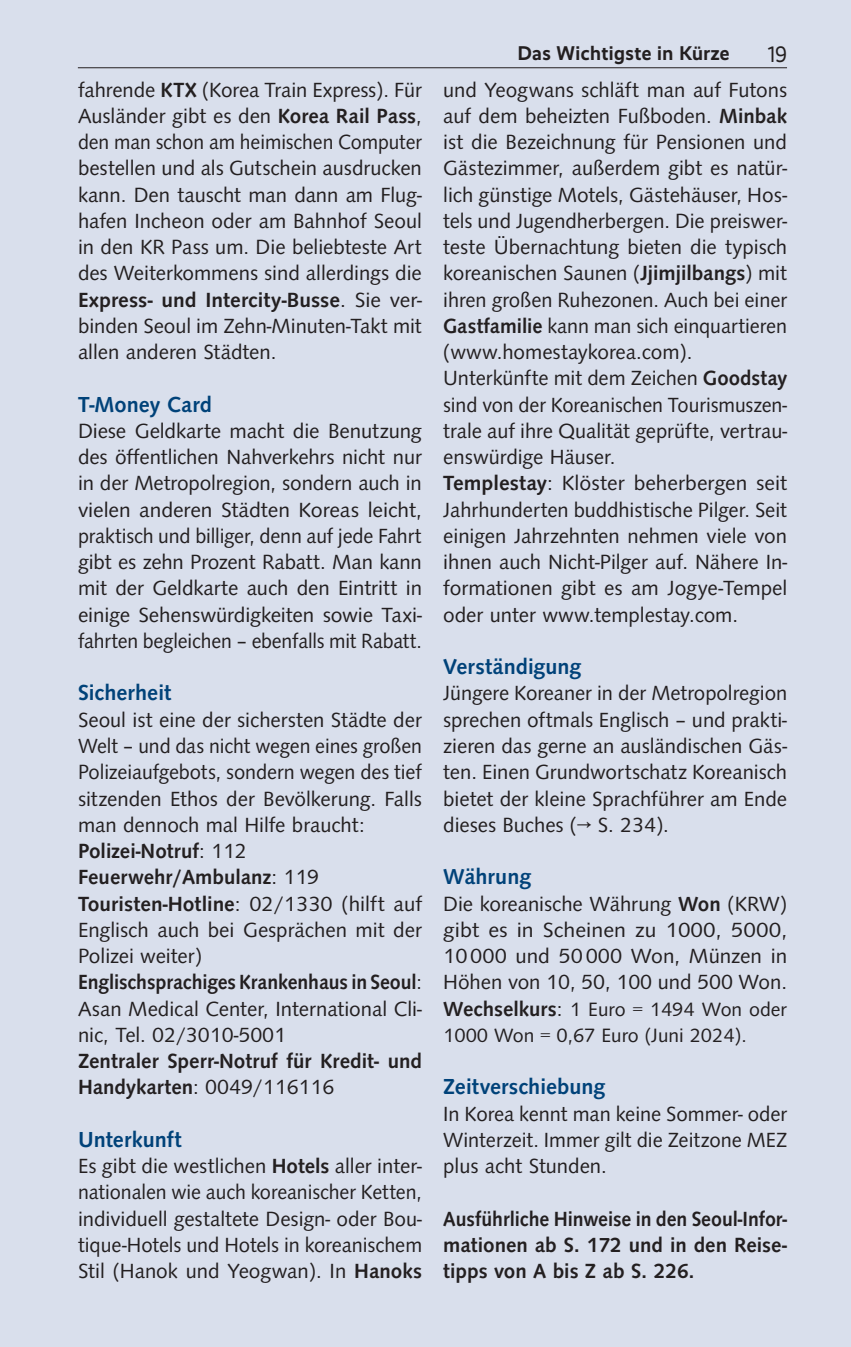
<style>
.page{position:relative;width:851px;height:1347px;background:#fff}
.page>*{position:absolute;margin:0;border:0;box-sizing:border-box;transform-origin:0 0}
.t1{font:500 22.5px "Syntax";letter-spacing:.005em;color:#004279}
.t2{font:22.5px "Realist";color:#231f20;scale:.95 1}
.t3{font:21.25px/26.2px "Syntax";color:#231f20;text-align:justify}
.t4{font:500 21.25px/26.2px "Syntax";color:#231f20;text-align:justify;scale:.95 1}
.t5{font:500 21.25px/26.2px "Syntax";color:#231f20}
.t6{font:20px/26.2px "Syntax";color:#231f20}
.t7{font:700 20px "Realist";letter-spacing:.025em;color:#231f20;scale:.95 1}
.s1{font-weight:500}
.s2{font-weight:400}
.s3{font-weight:500;font-size:21.25px}
.s4{font-size:21.25px}
</style>
<div class="page">
<div style="left:0;top:0;width:850px;height:1346px;background:#d9dfec"></div>
<hr style="left:78px;top:67px;width:708px;height:1px;background:#231f20">
<p class="t3" style="left:78px;top:75px;width:345px">fahrende <span class="s1">KTX</span> (Korea Train Express). Für Ausländer gibt es den <span class="s1">Korea Rail Pass</span>, den man schon am heimischen Computer bestellen und als Gutschein ausdrucken kann. Den tauscht man dann am Flug&shy;hafen Incheon oder am Bahnhof Seoul in den KR Pass um. Die beliebteste Art des Weiterkommens sind allerdings die <span class="s1">Express- und Intercity-Busse</span>. Sie ver&shy;binden Seoul im Zehn-Minuten-Takt mit allen anderen Städten.</p>
<p class="t1" style="left:78px;top:388px;width:135px">T-Money Card</p>
<p class="t3" style="left:78px;top:417px;width:345px">Diese Geldkarte macht die Benutzung des öffentlichen Nahverkehrs nicht nur in der Metropolregion, sondern auch in vielen anderen Städten Koreas leicht, praktisch und billiger, denn auf jede Fahrt gibt es zehn Prozent Rabatt. Man kann mit der Geldkarte auch den Eintritt in einige Sehenswürdigkeiten sowie Taxi&shy;fahrten begleichen – ebenfalls mit Rabatt.</p>
<p class="t1" style="left:78px;top:677px;width:95px">Sicherheit</p>
<p class="t3" style="left:78px;top:705px;width:345px;text-align:left">Seoul ist eine der sichersten Städte der Welt – und das nicht wegen eines großen Polizeiaufgebots, sondern wegen des tief sitzenden Ethos der Bevölkerung. Falls man dennoch mal Hilfe braucht:<br><span class="s1">Polizei-Notruf</span>: 112<br><span class="s1">Feuerwehr/Ambulanz</span>: 119<br><span class="s1">Touristen-Hotline</span>: 02/1330 (hilft auf Englisch auch bei Gesprächen mit der Polizei weiter)<br><span class="s1">Englischsprachiges Krankenhaus in Seoul</span>:<br>Asan Medical Center, International Cli&shy;nic, Tel. 02/3010-5001</p>
<p class="t5" style="left:78px;top:1046px;width:345px">Zentraler Sperr-Notruf für Kredit- und<br>Handykarten<span class="s2">: 0049/116116</span></p>
<p class="t1" style="left:78px;top:1123px;width:105px">Unterkunft</p>
<p class="t3" style="left:78px;top:1152px;width:345px">Es gibt die westlichen <span class="s1">Hotels</span> aller inter&shy;nationalen wie auch koreanischer Ketten, individuell gestaltete Design- oder Bou&shy;tique-Hotels und Hotels in koreanischem Stil (Hanok und Yeogwan). In <span class="s1">Hanoks</span></p>
<p class="t7" style="left:517px;top:42px;width:224px">Das Wichtigste in Kürze</p>
<p class="t2" style="left:767px;top:42px;width:22px">19</p>
<p class="t3" style="left:443px;top:75px;width:345px;text-align:left">und Yeogwans schläft man auf Futons auf dem beheizten Fußboden. <span class="s1">Minbak </span>ist die Bezeichnung für Pensionen und Gästezimmer, außerdem gibt es natür&shy;lich günstige Motels, Gästehäuser, Hos&shy;tels und Jugendherbergen. Die preiswer&shy;teste Übernachtung bieten die typisch koreanischen Saunen (<span class="s1">Jjimjilbangs</span>) mit ihren großen Ruhezonen. Auch bei einer <span class="s1">Gastfamilie</span> kann man sich einquartieren (www.homestaykorea.com).<br>Unterkünfte mit dem Zeichen <span class="s1">Goodstay </span>sind von der Koreanischen Tourismuszen&shy;trale auf ihre Qualität geprüfte, vertrau&shy;enswürdige Häuser.<br><span class="s1">Templestay</span>: Klöster beherbergen seit Jahrhunderten buddhistische Pilger. Seit einigen Jahrzehnten nehmen viele von ihnen auch Nicht-Pilger auf. Nähere In&shy;formationen gibt es am Jogye-Tempel oder unter www.templestay.com.</p>
<p class="t1" style="left:443px;top:650px;width:139px">Verständigung</p>
<p class="t3" style="left:443px;top:679px;width:345px">Jüngere Koreaner in der Metropolregion sprechen oftmals Englisch – und prakti&shy;zieren das gerne an ausländischen Gäs&shy;ten. Einen Grundwortschatz Koreanisch bietet der kleine Sprachführer am Ende dieses Buches (→ S. 234).</p>
<p class="t1" style="left:443px;top:860px;width:89px">Währung</p>
<p class="t3" style="left:443px;top:889px;width:345px">Die koreanische Währung <span class="s1">Won</span> (KRW) gibt es in Scheinen zu 1000, 5000, 10000 und 50000 Won, Münzen in Höhen von 10, 50, 100 und 500 Won.</p>
<p class="t6" style="left:443px;top:995px;width:345px"><span class="s3">Wechselkurs</span><span class="s4">:</span> 1 Euro = 1494 Won oder<br>1000 Won = 0,67 Euro (Juni 2024).</p>
<p class="t1" style="left:443px;top:1070px;width:163px">Zeitverschiebung</p>
<p class="t3" style="left:443px;top:1099px;width:345px">In Korea kennt man keine Sommer- oder Winterzeit. Immer gilt die Zeitzone MEZ plus acht Stunden.</p>
<p class="t4" style="left:443px;top:1204px;width:363px">Ausführliche Hinweise in den Seoul-Infor&shy;mationen ab S. 172 und in den Reise&shy;tipps von A bis Z ab S. 226.</p>
</div>
